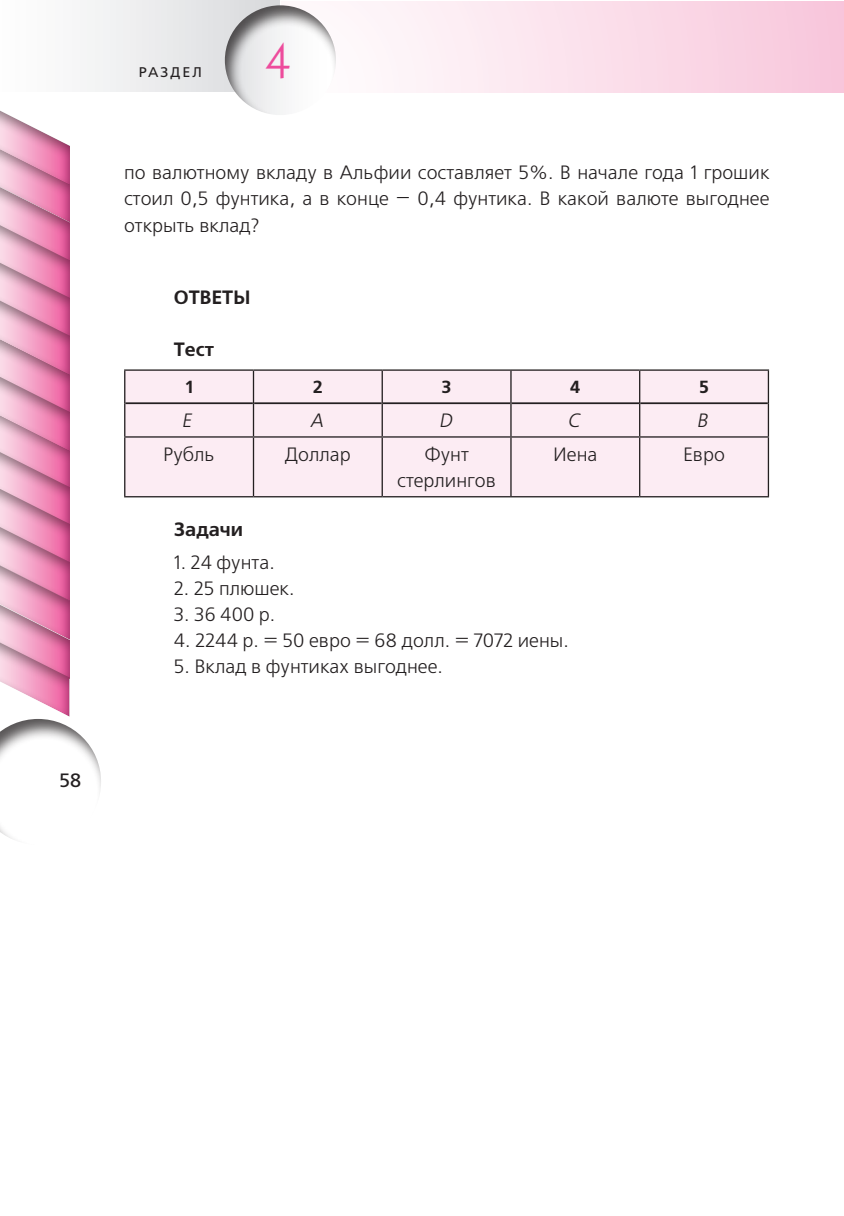
<style>
.page{position:relative;width:844px;height:1216px;background:#fff}
.page>*{position:absolute;margin:0;border:0;box-sizing:border-box;transform-origin:0 0}
.t1{font:49px "Kabel C";color:#ed4c9c}
.t2{font:19.25px/26.1px "Free Set C";color:#231f20;text-align:justify}
.t3{font:700 19.25px "Free Set C";color:#231f20}
.t4{font:italic 19.25px "Free Set C";color:#231f20}
.t5{font:19.25px "Free Set C San Pin";color:#231f20}
.t6{font:700 17.5px "Free Set C";color:#231f20}
.t7{font:14px "Free Set C San Pin";letter-spacing:.15em;color:#231f20}
</style>
<div class="page">
<div style="left:0;top:0;width:279px;height:91px;background:linear-gradient(to right,#fff,#d9dadc)"></div>
<div style="left:281px;top:1px;width:562px;height:92px;background:linear-gradient(to right,#fffefe,#f8c7dc)"></div>
<div style="left:223px;top:5px;width:116px;height:113px;background:#231f20;opacity:.75"></div>
<svg style="left:0;top:110px;width:70px;height:607px;background:#e6a0bf"></svg>
<div style="left:0;top:718px;width:104px;height:128px;background:#231f20;opacity:.75"></div>
<div style="left:125px;top:371px;width:642px;height:125px;background:#fcecf3"></div>
<hr style="left:125px;top:402px;width:128px;height:2px;background:#231f20">
<hr style="left:254px;top:402px;width:127px;height:2px;background:#231f20">
<hr style="left:383px;top:402px;width:127px;height:2px;background:#231f20">
<hr style="left:511px;top:402px;width:128px;height:2px;background:#231f20">
<hr style="left:640px;top:402px;width:127px;height:2px;background:#231f20">
<hr style="left:124px;top:369px;width:129px;height:2px;background:#231f20">
<hr style="left:124px;top:371px;width:1px;height:32px;background:#231f20">
<hr style="left:253px;top:369px;width:129px;height:2px;background:#231f20">
<hr style="left:253px;top:371px;width:1px;height:32px;background:#231f20">
<hr style="left:382px;top:369px;width:129px;height:2px;background:#231f20">
<hr style="left:381px;top:371px;width:2px;height:32px;background:#231f20">
<hr style="left:511px;top:369px;width:128px;height:2px;background:#231f20">
<hr style="left:510px;top:371px;width:1px;height:32px;background:#231f20">
<hr style="left:639px;top:369px;width:129px;height:2px;background:#231f20">
<hr style="left:639px;top:371px;width:1px;height:32px;background:#231f20">
<hr style="left:767px;top:371px;width:1px;height:32px;background:#231f20">
<hr style="left:124px;top:403px;width:1px;height:33px;background:#231f20">
<hr style="left:253px;top:403px;width:1px;height:33px;background:#231f20">
<hr style="left:381px;top:403px;width:2px;height:33px;background:#231f20">
<hr style="left:510px;top:403px;width:1px;height:33px;background:#231f20">
<hr style="left:639px;top:403px;width:1px;height:33px;background:#231f20">
<hr style="left:767px;top:403px;width:1px;height:33px;background:#231f20">
<hr style="left:124px;top:436px;width:129px;height:1px;background:#231f20">
<hr style="left:124px;top:437px;width:1px;height:59px;background:#231f20">
<hr style="left:253px;top:436px;width:129px;height:1px;background:#231f20">
<hr style="left:253px;top:437px;width:1px;height:59px;background:#231f20">
<hr style="left:382px;top:436px;width:129px;height:1px;background:#231f20">
<hr style="left:381px;top:437px;width:2px;height:59px;background:#231f20">
<hr style="left:511px;top:436px;width:128px;height:1px;background:#231f20">
<hr style="left:510px;top:437px;width:1px;height:59px;background:#231f20">
<hr style="left:639px;top:436px;width:129px;height:1px;background:#231f20">
<hr style="left:639px;top:437px;width:1px;height:59px;background:#231f20">
<hr style="left:767px;top:437px;width:1px;height:59px;background:#231f20">
<hr style="left:124px;top:496px;width:129px;height:1px;background:#231f20">
<hr style="left:253px;top:496px;width:129px;height:1px;background:#231f20">
<hr style="left:382px;top:496px;width:129px;height:1px;background:#231f20">
<hr style="left:511px;top:496px;width:128px;height:1px;background:#231f20">
<hr style="left:639px;top:496px;width:129px;height:1px;background:#231f20">
<p class="t5" style="left:59px;top:770px;width:24px">58</p>
<p class="t7" style="left:139px;top:65px;width:65px">раздел</p>
<h1 class="t1" style="left:265px;top:31px;width:28px">4</h1>
<p class="t2" style="left:124px;top:161px;width:646px">по валютному вкладу в Альфии составляет 5%. В начале года 1 грошик стоил 0,5 фунтика, а в конце — 0,4 фунтика. В какой валюте выгоднее открыть вклад?</p>
<p class="t3" style="left:174px;top:286px;width:78px">ОТВЕТЫ</p>
<p class="t3" style="left:174px;top:338px;width:42px">Тест</p>
<p class="t6" style="left:185px;top:377px;width:9px">1</p>
<p class="t6" style="left:313px;top:377px;width:12px">2</p>
<p class="t6" style="left:441px;top:377px;width:12px">3</p>
<p class="t6" style="left:569px;top:377px;width:12px">4</p>
<p class="t6" style="left:698px;top:377px;width:12px">5</p>
<p class="t4" style="left:181px;top:410px;width:15px">E</p>
<p class="t4" style="left:310px;top:410px;width:18px">A</p>
<p class="t4" style="left:439px;top:410px;width:19px">D</p>
<p class="t4" style="left:567px;top:410px;width:17px">C</p>
<p class="t4" style="left:696px;top:410px;width:17px">B</p>
<p class="t2" style="left:163px;top:442px;width:53px">Рубль</p>
<p class="t2" style="left:285px;top:442px;width:67px">Доллар</p>
<p class="t2" style="left:397px;top:442px;width:100px;text-align:center">Фунт стерлингов</p>
<p class="t2" style="left:553px;top:442px;width:46px">Иена</p>
<p class="t2" style="left:683px;top:442px;width:43px">Евро</p>
<p class="t3" style="left:174px;top:518px;width:71px">Задачи</p>
<p class="t2" style="left:174px;top:550px;width:102px">1. 24 фунта.</p>
<p class="t2" style="left:174px;top:576px;width:122px">2. 25 плюшек.</p>
<p class="t2" style="left:174px;top:602px;width:103px">3. 36 400 р.</p>
<p class="t2" style="left:174px;top:628px;width:396px">4. 2244 р. = 50 евро = 68 долл. = 7072 иены.</p>
<p class="t2" style="left:174px;top:654px;width:270px">5. Вклад в фунтиках выгоднее.</p>
</div>
